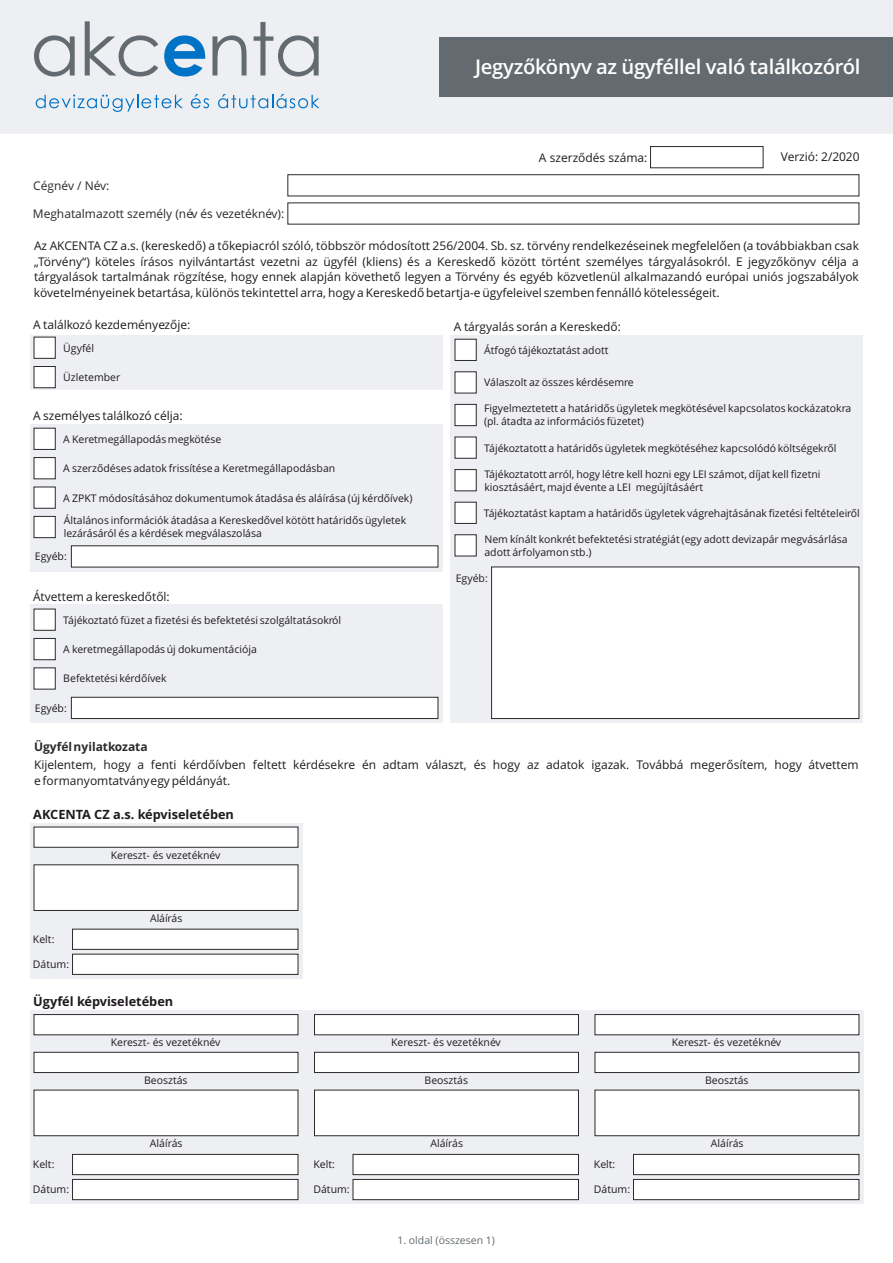
<style>
.page{position:relative;width:893px;height:1263px;background:#fff}
.page>*{position:absolute;margin:0;border:0;box-sizing:border-box;transform-origin:0 0}
.t1{font:600 20.25px "Open Sans";letter-spacing:-.015em;color:#fefefe}
.t2{font:700 12.75px "Open Sans";color:#1f1b20}
.t3{font:12px/15.5px "Open Sans";color:#1f1b20;text-align:justify}
.t4{font:12px "Open Sans";color:#2b2a29}
.t5{font:700 12px "Open Sans";color:#2b2a29}
.t6{font:10.5px/12.9px "Open Sans";color:#1f1b20}
.t7{font:10.5px "Open Sans";color:#636b70}
</style>
<div class="page">
<div style="left:0;top:0;width:893px;height:133px;background:#eeeff2"></div>
<svg style="left:287px;top:146px;width:573px;height:79px"></svg>
<div style="left:439px;top:37px;width:454px;height:59px;background:#636b70"></div>
<div style="left:30px;top:1010px;width:833px;height:194px;background:#eeeff2"></div>
<div style="left:30px;top:823px;width:272px;height:156px;background:#eeeff2"></div>
<svg style="left:33px;top:826px;width:266px;height:22px;background:#e9e9e9"></svg>
<svg style="left:33px;top:864px;width:266px;height:47px;background:#f4f4f4"></svg>
<svg style="left:36px;top:94px;width:147px;height:18px"></svg>
<svg style="left:191px;top:94px;width:18px;height:14px"></svg>
<svg style="left:218px;top:94px;width:101px;height:14px"></svg>
<svg style="left:34px;top:21px;width:285px;height:55px"></svg>
<svg style="left:33px;top:1014px;width:266px;height:21px;background:#ececec"></svg>
<svg style="left:33px;top:1089px;width:266px;height:47px;background:#f5f5f5"></svg>
<svg style="left:33px;top:1051px;width:266px;height:22px;background:#e9e9e9"></svg>
<svg style="left:72px;top:1154px;width:227px;height:46px;background:#eaeaea"></svg>
<svg style="left:72px;top:928px;width:227px;height:47px;background:#e9e9e9"></svg>
<svg style="left:594px;top:1014px;width:266px;height:21px;background:#ececec"></svg>
<svg style="left:594px;top:1089px;width:266px;height:47px;background:#f5f5f5"></svg>
<svg style="left:594px;top:1051px;width:266px;height:22px;background:#e9e9e9"></svg>
<svg style="left:633px;top:1154px;width:227px;height:46px;background:#eaeaea"></svg>
<svg style="left:314px;top:1014px;width:265px;height:21px;background:#ececec"></svg>
<svg style="left:314px;top:1089px;width:265px;height:47px;background:#f5f5f5"></svg>
<svg style="left:314px;top:1051px;width:265px;height:22px;background:#e9e9e9"></svg>
<svg style="left:352px;top:1154px;width:227px;height:46px;background:#eaeaea"></svg>
<div style="left:30px;top:424px;width:412px;height:147px;background:#eeeff2"></div>
<svg style="left:33px;top:427px;width:23px;height:23px"></svg>
<svg style="left:33px;top:457px;width:23px;height:23px"></svg>
<svg style="left:33px;top:486px;width:23px;height:23px"></svg>
<svg style="left:33px;top:516px;width:23px;height:22px"></svg>
<svg style="left:71px;top:545px;width:368px;height:23px;background:#eaeaea"></svg>
<div style="left:451px;top:335px;width:412px;height:388px;background:#eeeff2"></div>
<svg style="left:454px;top:338px;width:23px;height:23px"></svg>
<svg style="left:454px;top:371px;width:23px;height:23px"></svg>
<svg style="left:454px;top:404px;width:23px;height:22px"></svg>
<svg style="left:454px;top:436px;width:23px;height:23px"></svg>
<svg style="left:454px;top:469px;width:23px;height:23px"></svg>
<svg style="left:454px;top:501px;width:23px;height:23px"></svg>
<svg style="left:454px;top:534px;width:23px;height:23px"></svg>
<div style="left:491px;top:566px;width:369px;height:153px;background:#fff"></div>
<div style="left:30px;top:605px;width:412px;height:118px;background:#eeeff2"></div>
<svg style="left:33px;top:608px;width:23px;height:23px"></svg>
<svg style="left:33px;top:667px;width:23px;height:23px"></svg>
<svg style="left:33px;top:638px;width:23px;height:22px"></svg>
<svg style="left:71px;top:696px;width:368px;height:23px;background:#eaeaea"></svg>
<div style="left:30px;top:335px;width:412px;height:55px;background:#eeeff2"></div>
<svg style="left:33px;top:336px;width:23px;height:23px"></svg>
<svg style="left:33px;top:366px;width:23px;height:22px"></svg>
<h1 class="t1" style="left:475px;top:59px;width:387px">Jegyzőkönyv az ügyféllel való találkozóról</h1>
<p class="t4" style="left:33px;top:181px;width:78px">Cégnév / Név:</p>
<p class="t3" style="left:539px;top:151px;width:110px">A szerződés száma:</p>
<p class="t3" style="left:781px;top:151px;width:80px">Verzió: 2/2020</p>
<p class="t4" style="left:33px;top:209px;width:253px">Meghatalmazott személy (név és vezetéknév):</p>
<p class="t3" style="left:34px;top:239px;width:826px">Az AKCENTA CZ a.s. (kereskedő) a tőkepiacról szóló, többször módosított 256/2004. Sb. sz. törvény rendelkezéseinek megfelelően (a továbbiakban csak „Törvény“) köteles írásos nyilvántartást vezetni az ügyfél (kliens) és a Kereskedő között történt személyes tárgyalásokról. E jegyzőkönyv célja a tárgyalások tartalmának rögzítése, hogy ennek alapján követhető legyen a Törvény és egyéb közvetlenül alkalmazandó európai uniós jogszabályok követelményeinek betartása, különös tekintettel arra, hogy a Kereskedő betartja-e ügyfeleivel szemben fennálló kötelességeit.</p>
<p class="t3" style="left:33px;top:318px;width:159px">A találkozó kezdeményezője:</p>
<p class="t6" style="left:63px;top:342px;width:32px">Ügyfél</p>
<p class="t6" style="left:63px;top:372px;width:59px">Üzletember</p>
<p class="t3" style="left:33px;top:409px;width:151px">A személyes találkozó célja:</p>
<p class="t6" style="left:63px;top:433px;width:159px">A Keretmegállapodás megkötése</p>
<p class="t6" style="left:63px;top:463px;width:274px">A szerződéses adatok frissítése a Keretmegállapodásban</p>
<p class="t6" style="left:63px;top:487px;width:351px;line-height:22.8px">A ZPKT módosításához dokumentumok átadása és aláírása (új kérdőívek)<br>Általános információk átadása a Kereskedővel kötött határidős ügyletek</p>
<p class="t6" style="left:64px;top:528px;width:200px">lezárásáról és a kérdések megválaszolása</p>
<p class="t6" style="left:35px;top:551px;width:34px">Egyéb:</p>
<p class="t3" style="left:33px;top:590px;width:138px">Átvettem a kereskedőtől:</p>
<p class="t6" style="left:63px;top:614px;width:279px">Tájékoztató füzet a fizetési és befektetési szolgáltatásokról</p>
<p class="t6" style="left:63px;top:644px;width:195px">A keretmegállapodás új dokumentációja</p>
<p class="t6" style="left:63px;top:673px;width:105px">Befektetési kérdőívek</p>
<p class="t6" style="left:35px;top:703px;width:34px">Egyéb:</p>
<p class="t3" style="left:454px;top:320px;width:169px">A tárgyalás során a Kereskedő:</p>
<p class="t6" style="left:484px;top:345px;width:126px">Átfogó tájékoztatást adott</p>
<p class="t6" style="left:484px;top:377px;width:151px">Válaszolt az összes kérdésemre</p>
<p class="t6" style="left:484px;top:403px;width:369px">Figyelmeztetett a határidős ügyletek megkötésével kapcsolatos kockázatokra (pl. átadta az információs füzetet)</p>
<p class="t6" style="left:484px;top:442px;width:354px">Tájékoztatott a határidős ügyletek megkötéséhez kapcsolódó költségekről</p>
<p class="t6" style="left:484px;top:468px;width:338px">Tájékoztatott arról, hogy létre kell hozni egy LEI számot, díjat kell fizetni kiosztásáért, majd évente a LEI megújításáért</p>
<p class="t6" style="left:484px;top:507px;width:377px">Tájékoztatást kaptam a határidős ügyletek vágrehajtásának fizetési feltételeiről</p>
<p class="t6" style="left:484px;top:533px;width:365px">Nem kínált konkrét befektetési stratégiát (egy adott devizapár megvásárlása adott árfolyamon stb.)</p>
<p class="t6" style="left:456px;top:572px;width:34px">Egyéb:</p>
<p class="t5" style="left:34px;top:742px;width:115px">Ügyfél nyilatkozata</p>
<p class="t3" style="left:34px;top:758px;width:826px">Kijelentem, hogy a fenti kérdőívben feltett kérdésekre én adtam választ, és hogy az adatok igazak. Továbbá megerősítem, hogy átvettem e formanyomtatvány egy példányát.</p>
<p class="t2" style="left:33px;top:809px;width:202px">AKCENTA CZ a.s. képviseletében</p>
<p class="t6" style="left:111px;top:849px;width:111px">Kereszt- és vezetéknév</p>
<p class="t6" style="left:33px;top:934px;width:23px">Kelt:</p>
<p class="t6" style="left:33px;top:959px;width:38px">Dátum:</p>
<p class="t6" style="left:150px;top:913px;width:34px">Aláírás</p>
<p class="t2" style="left:33px;top:996px;width:141px">Ügyfél képviseletében</p>
<p class="t6" style="left:111px;top:1037px;width:111px">Kereszt- és vezetéknév</p>
<p class="t6" style="left:144px;top:1075px;width:45px">Beosztás</p>
<p class="t6" style="left:391px;top:1037px;width:111px">Kereszt- és vezetéknév</p>
<p class="t6" style="left:425px;top:1075px;width:45px">Beosztás</p>
<p class="t6" style="left:672px;top:1037px;width:111px">Kereszt- és vezetéknév</p>
<p class="t6" style="left:705px;top:1075px;width:45px">Beosztás</p>
<p class="t6" style="left:150px;top:1138px;width:34px">Aláírás</p>
<p class="t6" style="left:430px;top:1138px;width:34px">Aláírás</p>
<p class="t6" style="left:711px;top:1138px;width:34px">Aláírás</p>
<p class="t6" style="left:33px;top:1159px;width:23px">Kelt:</p>
<p class="t6" style="left:33px;top:1184px;width:38px">Dátum:</p>
<p class="t6" style="left:313px;top:1159px;width:23px">Kelt:</p>
<p class="t6" style="left:313px;top:1184px;width:38px">Dátum:</p>
<p class="t6" style="left:594px;top:1159px;width:23px">Kelt:</p>
<p class="t6" style="left:594px;top:1184px;width:38px">Dátum:</p>
<p class="t7" style="left:397px;top:1235px;width:99px">1. oldal (összesen 1)</p>
</div>
